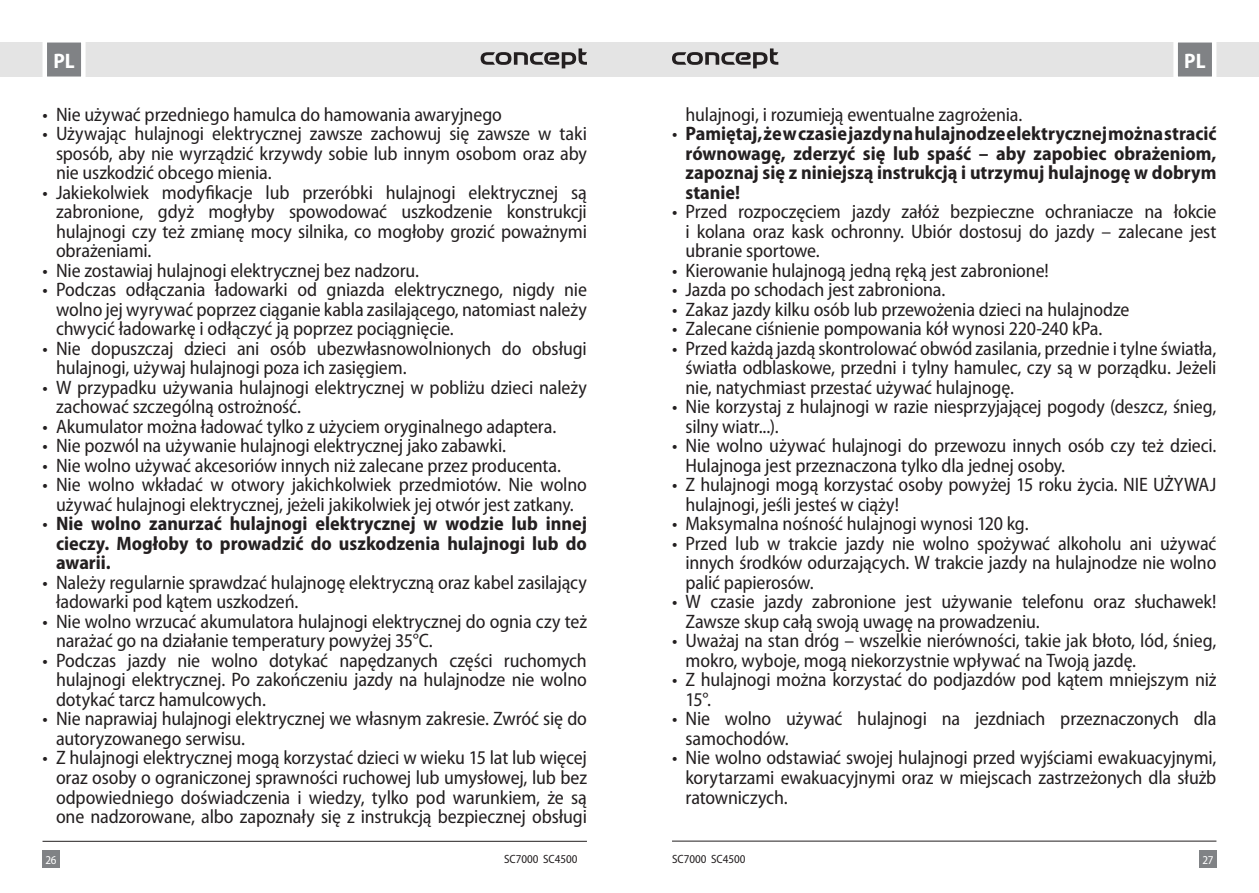
<style>
.page{position:relative;width:1259px;height:893px;background:#fff}
.page>*{position:absolute;margin:0;border:0;box-sizing:border-box;transform-origin:0 0}
.t1{font:700 semi-condensed 21px "Myriad Pro";color:#fff}
.t2{font:semi-condensed 19.5px/19.5px "Myriad Pro";letter-spacing:-.01em;color:#231f20}
.t3{font:700 semi-condensed 19.5px/19.5px "Myriad Pro";color:#231f20;text-align:justify}
.t4{font:semi-condensed 12px "Myriad Pro";color:#231f20}
.t5{font:semi-condensed 12px "Myriad Pro";color:#fff}
.s1{font-weight:400}
</style>
<div class="page">
<div style="left:629px;top:43px;width:630px;height:34px;background:#e4e4e4"></div>
<div style="left:0;top:43px;width:629px;height:34px;background:#e4e4e4"></div>
<div style="left:43px;top:850px;width:17px;height:17px;background:#808285"></div>
<div style="left:1199px;top:850px;width:17px;height:17px;background:#808285"></div>
<svg style="left:1171px;top:42px;width:47px;height:35px;background:#a3a4a6"></svg>
<svg style="left:40px;top:42px;width:48px;height:35px;background:#a4a6a8"></svg>
<hr style="left:672px;top:841px;width:544px;height:1px;background:#231f20">
<hr style="left:43px;top:841px;width:544px;height:1px;background:#231f20">
<svg style="left:480px;top:48px;width:107px;height:20px"></svg>
<svg style="left:672px;top:48px;width:106px;height:20px"></svg>
<p class="t1" style="left:53px;top:48px;width:23px">PL</p>
<p class="t1" style="left:1184px;top:48px;width:23px">PL</p>
<p class="t2" style="left:43px;top:104px;width:461px">• Nie używać przedniego hamulca do hamowania awaryjnego</p>
<p class="t2" style="left:56px;top:124px;width:532px;text-align:justify;text-indent:-13px">• Używając hulajnogi elektrycznej zawsze zachowuj się zawsze w taki sposób, aby nie wyrządzić krzywdy sobie lub innym osobom oraz aby nie uszkodzić obcego mienia.</p>
<p class="t2" style="left:56px;top:182px;width:532px;text-align:justify;text-indent:-13px">• Jakiekolwiek modyfikacje lub przeróbki hulajnogi elektrycznej są zabronione, gdyż mogłyby spowodować uszkodzenie konstrukcji hulajnogi czy też zmianę mocy silnika, co mogłoby grozić poważnymi obrażeniami.</p>
<p class="t2" style="left:43px;top:260px;width:378px">• Nie zostawiaj hulajnogi elektrycznej bez nadzoru.</p>
<p class="t2" style="left:56px;top:280px;width:532px;text-align:justify;text-indent:-13px">• Podczas odłączania ładowarki od gniazda elektrycznego, nigdy nie wolno jej wyrywać poprzez ciąganie kabla zasilającego, natomiast należy chwycić ładowarkę i odłączyć ją poprzez pociągnięcie.</p>
<p class="t2" style="left:56px;top:338px;width:532px;text-indent:-13px">• Nie dopuszczaj dzieci ani osób ubezwłasnowolnionych do obsługi hulajnogi, używaj hulajnogi poza ich zasięgiem.</p>
<p class="t2" style="left:56px;top:377px;width:532px;text-indent:-13px">• W przypadku używania hulajnogi elektrycznej w pobliżu dzieci należy zachować szczególną ostrożność.</p>
<p class="t2" style="left:43px;top:416px;width:515px">• Akumulator można ładować tylko z użyciem oryginalnego adaptera.</p>
<p class="t2" style="left:43px;top:436px;width:465px">• Nie pozwól na używanie hulajnogi elektrycznej jako zabawki.</p>
<p class="t2" style="left:43px;top:455px;width:520px">• Nie wolno używać akcesoriów innych niż zalecane przez producenta.</p>
<p class="t2" style="left:43px;top:475px;width:546px;text-align:center">• Nie wolno wkładać w otwory jakichkolwiek przedmiotów. Nie wolno używać hulajnogi elektrycznej, jeżeli jakikolwiek jej otwór jest zatkany.</p>
<p class="t3" style="left:56px;top:514px;width:532px;text-indent:-13px"><span class="s1">•</span> Nie wolno zanurzać hulajnogi elektrycznej w wodzie lub innej cieczy. Mogłoby to prowadzić do uszkodzenia hulajnogi lub do awarii.</p>
<p class="t2" style="left:56px;top:572px;width:532px;text-indent:-13px">• Należy regularnie sprawdzać hulajnogę elektryczną oraz kabel zasilający ładowarki pod kątem uszkodzeń.</p>
<p class="t2" style="left:56px;top:611px;width:532px;text-indent:-13px">• Nie wolno wrzucać akumulatora hulajnogi elektrycznej do ognia czy też narażać go na działanie temperatury powyżej 35°C.</p>
<p class="t2" style="left:56px;top:650px;width:532px;text-align:justify;text-indent:-13px">• Podczas jazdy nie wolno dotykać napędzanych części ruchomych hulajnogi elektrycznej. Po zakończeniu jazdy na hulajnodze nie wolno dotykać tarcz hamulcowych.</p>
<p class="t2" style="left:56px;top:709px;width:532px;text-indent:-13px">• Nie naprawiaj hulajnogi elektrycznej we własnym zakresie. Zwróć się do autoryzowanego serwisu.</p>
<p class="t2" style="left:56px;top:748px;width:532px;text-align:justify;text-indent:-13px">• Z hulajnogi elektrycznej mogą korzystać dzieci w wieku 15 lat lub więcej oraz osoby o ograniczonej sprawności ruchowej lub umysłowej, lub bez odpowiedniego doświadczenia i wiedzy, tylko pod warunkiem, że są one nadzorowane, albo zapoznały się z instrukcją bezpiecznej obsługi</p>
<p class="t2" style="left:685px;top:104px;width:338px">hulajnogi, i rozumieją ewentualne zagrożenia.</p>
<p class="t3" style="left:685px;top:124px;width:532px;text-indent:-13px"><span class="s1">•</span> Pamiętaj, że w czasie jazdy na hulajnodze elektrycznej można stracić równowagę, zderzyć się lub spaść – aby zapobiec obrażeniom, zapoznaj się z niniejszą instrukcją i utrzymuj hulajnogę w dobrym stanie!</p>
<p class="t2" style="left:685px;top:202px;width:532px;text-align:justify;text-indent:-13px">• Przed rozpoczęciem jazdy załóż bezpieczne ochraniacze na łokcie i kolana oraz kask ochronny. Ubiór dostosuj do jazdy – zalecane jest ubranie sportowe.</p>
<p class="t2" style="left:672px;top:260px;width:378px">• Kierowanie hulajnogą jedną ręką jest zabronione!</p>
<p class="t2" style="left:672px;top:280px;width:275px">• Jazda po schodach jest zabroniona.</p>
<p class="t2" style="left:672px;top:299px;width:459px">• Zakaz jazdy kilku osób lub przewożenia dzieci na hulajnodze</p>
<p class="t2" style="left:672px;top:319px;width:432px">• Zalecane ciśnienie pompowania kół wynosi 220-240 kPa.</p>
<p class="t2" style="left:685px;top:338px;width:532px;text-align:justify;text-indent:-13px">• Przed każdą jazdą skontrolować obwód zasilania, przednie i tylne światła, światła odblaskowe, przedni i tylny hamulec, czy są w porządku. Jeżeli nie, natychmiast przestać używać hulajnogę.</p>
<p class="t2" style="left:685px;top:397px;width:532px;text-indent:-13px">• Nie korzystaj z hulajnogi w razie niesprzyjającej pogody (deszcz, śnieg, silny wiatr...).</p>
<p class="t2" style="left:685px;top:436px;width:532px;text-indent:-13px">• Nie wolno używać hulajnogi do przewozu innych osób czy też dzieci.<br>Hulajnoga jest przeznaczona tylko dla jednej osoby.</p>
<p class="t2" style="left:685px;top:475px;width:532px;text-indent:-13px">• Z hulajnogi mogą korzystać osoby powyżej 15 roku życia. NIE UŻYWAJ hulajnogi, jeśli jesteś w ciąży!</p>
<p class="t2" style="left:672px;top:514px;width:358px">• Maksymalna nośność hulajnogi wynosi 120 kg.</p>
<p class="t2" style="left:685px;top:533px;width:532px;text-align:justify;text-indent:-13px">• Przed lub w trakcie jazdy nie wolno spożywać alkoholu ani używać innych środków odurzających. W trakcie jazdy na hulajnodze nie wolno palić papierosów.</p>
<p class="t2" style="left:685px;top:592px;width:532px;text-indent:-13px">• W czasie jazdy zabronione jest używanie telefonu oraz słuchawek!<br>Zawsze skup całą swoją uwagę na prowadzeniu.</p>
<p class="t2" style="left:685px;top:631px;width:532px;text-indent:-13px">• Uważaj na stan dróg – wszelkie nierówności, takie jak błoto, lód, śnieg, mokro, wyboje, mogą niekorzystnie wpływać na Twoją jazdę.</p>
<p class="t2" style="left:685px;top:670px;width:532px;text-indent:-13px">• Z hulajnogi można korzystać do podjazdów pod kątem mniejszym niż<br>15°.</p>
<p class="t2" style="left:685px;top:709px;width:532px;text-indent:-13px">• Nie wolno używać hulajnogi na jezdniach przeznaczonych dla samochodów.</p>
<p class="t2" style="left:685px;top:748px;width:532px;text-align:justify;text-indent:-13px">• Nie wolno odstawiać swojej hulajnogi przed wyjściami ewakuacyjnymi, korytarzami ewakuacyjnymi oraz w miejscach zastrzeżonych dla służb ratowniczych.</p>
<p class="t4" style="left:504px;top:851px;width:75px">SC7000 SC4500</p>
<p class="t4" style="left:672px;top:851px;width:75px">SC7000 SC4500</p>
<p class="t5" style="left:45px;top:852px;width:13px">26</p>
<p class="t5" style="left:1202px;top:852px;width:13px">27</p>
</div>
